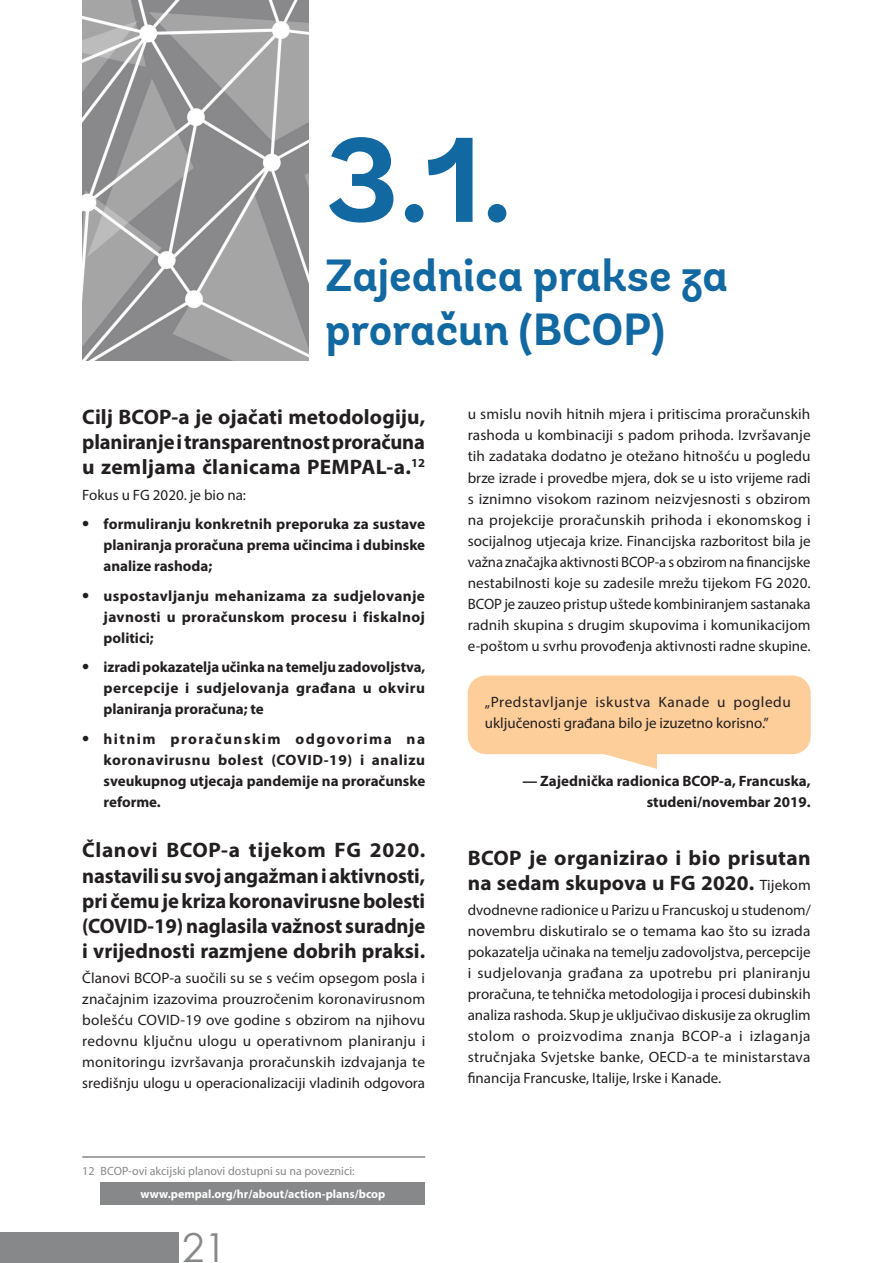
<style>
.page{position:relative;width:893px;height:1263px;background:#fff}
.page>*{position:absolute;margin:0;border:0;box-sizing:border-box;transform-origin:0 0}
.t1{font:700 120px "Andes";color:#1268a0}
.main_header_lvl2{font:700 45px/54px "Andes";color:#1268a0}
.t2{font:39.9px "Century Gothic";color:#87888a}
.Body_text{font:700 21px/25.2px "Myriad Pro";color:#231f20;text-align:justify}
.Body_text-2{font:700 21px/25.2px "Myriad Pro";letter-spacing:.02em;color:#231f20}
.Body_text-3{font:15px/21px "Myriad Pro";color:#231f20;text-align:justify}
.Body_text-4{font:700 15px/21px "Myriad Pro";color:#231f20;text-align:justify}
.quote{font:15px/21px "Myriad Pro";letter-spacing:.005em;color:#231f20}
.footnote{font:12px "Myriad Pro";color:#87888a}
.link{font:700 12px "Myriad Pro";color:#fff}
.s1{font-size:21px}
.s2{font-weight:400;font-size:15px}
</style>
<div class="page">
<div style="left:0;top:1232px;width:179px;height:31px;background:#87888a"></div>
<img style="left:82px;top:0;width:226px;height:360px">
<hr style="left:82px;top:1156px;width:343px;height:2px;background:#87888a">
<div style="left:101px;top:1182px;width:324px;height:23px;background:#87888a"></div>
<div style="left:468px;top:675px;width:343px;height:79px;background:#fdcd9a;border-radius:18px"></div>
<svg style="left:554px;top:754px;width:103px;height:15px"></svg>
<p class="t1" style="left:325px;top:106px;width:189px">3.1.</p>
<p class="main_header_lvl2" style="left:325px;top:250px;width:404px">Zajednica prakse za proračun (BCOP)</p>
<p class="Body_text" style="left:82px;top:404px;width:344px">Cilj BCOP-a je ojačati metodologiju, planiranje i transparentnost proračuna u zemljama članicama PEMPAL-a.<sup>12</sup></p>
<p class="Body_text-3" style="left:82px;top:484px;width:165px">Fokus u FG 2020. je bio na:</p>
<p class="Body_text-4" style="left:104px;top:513px;width:323px;text-indent:-21px"><span class="s1">•</span> formuliranju konkretnih preporuka za sustave planiranja proračuna prema učincima i dubinske analize rashoda;</p>
<p class="Body_text-4" style="left:104px;top:585px;width:323px;text-indent:-21px"><span class="s1">•</span> uspostavljanju mehanizama za sudjelovanje javnosti u proračunskom procesu i fiskalnoj politici;</p>
<p class="Body_text-4" style="left:104px;top:656px;width:323px;text-indent:-21px"><span class="s1">•</span> izradi pokazatelja učinka na temelju zadovoljstva, percepcije i sudjelovanja građana u okviru planiranja proračuna; te</p>
<p class="Body_text-4" style="left:104px;top:728px;width:323px;text-indent:-21px"><span class="s1">•</span> hitnim proračunskim odgovorima na koronavirusnu bolest (COVID-19) i analizu sveukupnog utjecaja pandemije na proračunske reforme.</p>
<p class="Body_text" style="left:82px;top:837px;width:345px">Članovi BCOP-a tijekom FG 2020. nastavili su svoj angažman i aktivnosti, pri čemu je kriza koronavirusne bolesti (COVID-19) naglasila važnost suradnje i vrijednosti razmjene dobrih praksi.</p>
<p class="Body_text-3" style="left:82px;top:968px;width:345px">Članovi BCOP-a suočili su se s većim opsegom posla i značajnim izazovima prouzročenim koronavirusnom bolešću COVID-19 ove godine s obzirom na njihovu redovnu ključnu ulogu u operativnom planiranju i monitoringu izvršavanja proračunskih izdvajanja te središnju ulogu u operacionalizaciji vladinih odgovora</p>
<p class="footnote" style="left:82px;top:1164px;width:14px">12</p>
<p class="footnote" style="left:101px;top:1164px;width:256px">BCOP-ovi akcijski planovi dostupni su na poveznici:</p>
<p class="link" style="left:140px;top:1186px;width:246px">www.pempal.org/hr/about/action-plans/bcop</p>
<h3 class="t2" style="left:182px;top:1219px;width:46px">21</h3>
<p class="Body_text-3" style="left:468px;top:404px;width:345px">u smislu novih hitnih mjera i pritiscima proračunskih rashoda u kombinaciji s padom prihoda. Izvršavanje tih zadataka dodatno je otežano hitnošću u pogledu brze izrade i provedbe mjera, dok se u isto vrijeme radi s iznimno visokom razinom neizvjesnosti s obzirom na projekcije proračunskih prihoda i ekonomskog i socijalnog utjecaja krize. Financijska razboritost bila je važna značajka aktivnosti BCOP-a s obzirom na financijske nestabilnosti koje su zadesile mrežu tijekom FG 2020.<br>BCOP je zauzeo pristup uštede kombiniranjem sastanaka radnih skupina s drugim skupovima i komunikacijom e-poštom u svrhu provođenja aktivnosti radne skupine.</p>
<p class="quote" style="left:485px;top:691px;width:308px">„Predstavljanje iskustva Kanade u pogledu uključenosti građana bilo je izuzetno korisno.”</p>
<p class="Body_text-4" style="left:522px;top:770px;width:290px;text-align:right">— Zajednička radionica BCOP-a, Francuska, studeni/novembar 2019.</p>
<p class="Body_text-2" style="left:468px;top:844px;width:344px">BCOP je organizirao i bio prisutan na sedam skupova u FG 2020. <span class="s2">Tijekom</span></p>
<p class="Body_text-3" style="left:468px;top:899px;width:344px">dvodnevne radionice u Parizu u Francuskoj u studenom/ novembru diskutiralo se o temama kao što su izrada pokazatelja učinaka na temelju zadovoljstva, percepcije i sudjelovanja građana za upotrebu pri planiranju proračuna, te tehnička metodologija i procesi dubinskih analiza rashoda. Skup je uključivao diskusije za okruglim stolom o proizvodima znanja BCOP-a i izlaganja stručnjaka Svjetske banke, OECD-a te ministarstava financija Francuske, Italije, Irske i Kanade.</p>
</div>
